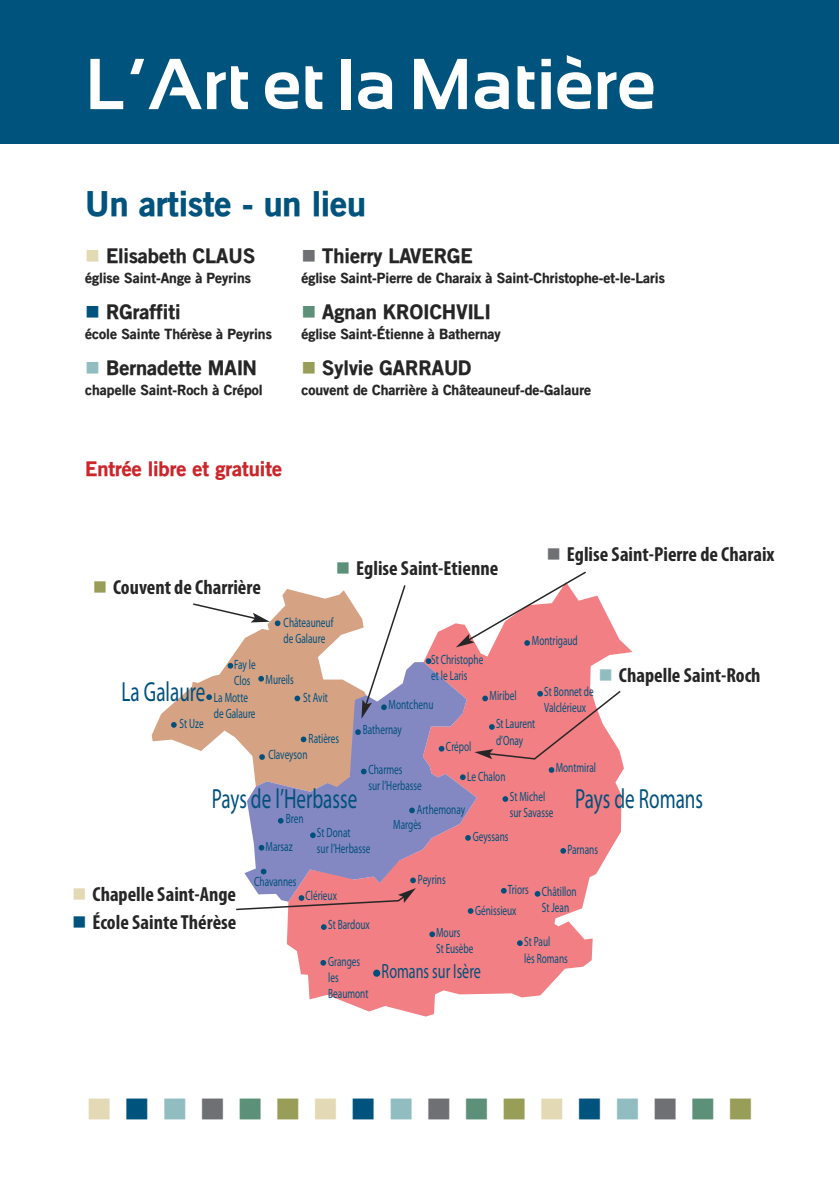
<style>
.page{position:relative;width:840px;height:1191px;background:#fff}
.page>*{position:absolute;margin:0;border:0;box-sizing:border-box;transform-origin:0 0}
.t1{font:700 72px "Sansation";color:#fff}
.t2{font:900 34px "Old Sans";color:#00537d}
.t3{font:27.8px "Myriad Pro";color:#00507c;scale:.69 1}
.t4{font:20.6px "Myriad Pro";color:#00507c;scale:.69 1}
.t5{font:700 condensed 20.4px/28px "Myriad Pro";color:#272627}
.t6{font:900 20px "Old Sans";color:#272627}
.t7{font:900 20px "Old Sans";color:#cc262b}
.t8{font:900 14px "Old Sans";color:#272627}
.t9{font:13.4px/16.2px "Myriad Pro";color:#00507c;scale:.69 1}
</style>
<div class="page">
<svg style="left:152px;top:589px;width:135px;height:162px"></svg>
<svg style="left:287px;top:589px;width:345px;height:427px;fill:#f27f83"></svg>
<svg style="left:244px;top:662px;width:232px;height:239px;fill:#8488c2"></svg>
<svg style="left:425px;top:658px;width:6px;height:6px"></svg>
<svg style="left:438px;top:746px;width:6px;height:5px"></svg>
<svg style="left:459px;top:774px;width:6px;height:6px"></svg>
<svg style="left:548px;top:767px;width:6px;height:6px"></svg>
<svg style="left:560px;top:848px;width:5px;height:5px"></svg>
<svg style="left:502px;top:796px;width:6px;height:6px"></svg>
<svg style="left:465px;top:835px;width:5px;height:5px"></svg>
<svg style="left:534px;top:891px;width:6px;height:5px"></svg>
<svg style="left:500px;top:888px;width:6px;height:5px"></svg>
<svg style="left:516px;top:940px;width:6px;height:6px"></svg>
<svg style="left:467px;top:908px;width:6px;height:5px"></svg>
<svg style="left:429px;top:931px;width:6px;height:6px"></svg>
<svg style="left:320px;top:960px;width:6px;height:5px"></svg>
<svg style="left:321px;top:924px;width:5px;height:6px"></svg>
<svg style="left:258px;top:845px;width:6px;height:5px"></svg>
<svg style="left:278px;top:818px;width:5px;height:5px"></svg>
<svg style="left:310px;top:832px;width:5px;height:6px"></svg>
<svg style="left:409px;top:807px;width:5px;height:6px"></svg>
<svg style="left:360px;top:768px;width:6px;height:6px"></svg>
<svg style="left:355px;top:729px;width:5px;height:6px"></svg>
<svg style="left:294px;top:695px;width:6px;height:6px"></svg>
<svg style="left:300px;top:736px;width:6px;height:6px"></svg>
<svg style="left:259px;top:754px;width:6px;height:6px"></svg>
<svg style="left:171px;top:722px;width:6px;height:5px"></svg>
<svg style="left:206px;top:694px;width:6px;height:6px"></svg>
<svg style="left:258px;top:676px;width:6px;height:5px"></svg>
<svg style="left:227px;top:663px;width:6px;height:5px"></svg>
<div style="left:373px;top:969px;width:7px;height:7px;background:#00507c;border-radius:50%"></div>
<svg style="left:191px;top:602px;width:89px;height:24px"></svg>
<svg style="left:474px;top:689px;width:148px;height:71px"></svg>
<svg style="left:236px;top:868px;width:179px;height:43px"></svg>
<svg style="left:455px;top:571px;width:132px;height:76px"></svg>
<svg style="left:361px;top:585px;width:45px;height:133px"></svg>
<div style="left:0;top:1px;width:838px;height:143px;background:#00537d"></div>
<svg style="left:600px;top:669px;width:11px;height:12px"></svg>
<h1 class="t1" style="left:85px;top:43px;width:571px">L’Art et la Matière</h1>
<h2 class="t2" style="left:85px;top:182px;width:282px">Un artiste - un lieu</h2>
<h3 class="t6" style="left:106px;top:244px;width:150px">Elisabeth CLAUS</h3>
<h3 class="t6" style="left:322px;top:244px;width:152px">Thierry LAVERGE</h3>
<p class="t8" style="left:85px;top:270px;width:167px">église Saint-Ange à Peyrins</p>
<p class="t8" style="left:301px;top:270px;width:365px">église Saint-Pierre de Charaix à Saint-Christophe-et-le-Laris</p>
<h3 class="t6" style="left:106px;top:300px;width:76px">RGraffiti</h3>
<h3 class="t6" style="left:322px;top:300px;width:170px">Agnan KROICHVILI</h3>
<p class="t8" style="left:85px;top:326px;width:188px">école Sainte Thérèse à Peyrins</p>
<p class="t8" style="left:301px;top:326px;width:201px">église Saint-Étienne à Bathernay</p>
<h3 class="t6" style="left:106px;top:356px;width:152px">Bernadette MAIN</h3>
<h3 class="t6" style="left:322px;top:356px;width:150px">Sylvie GARRAUD</h3>
<p class="t8" style="left:85px;top:382px;width:179px">chapelle Saint-Roch à Crépol</p>
<p class="t8" style="left:301px;top:382px;width:291px">couvent de Charrière à Châteauneuf-de-Galaure</p>
<h3 class="t7" style="left:85px;top:456px;width:198px">Entrée libre et gratuite</h3>
<h3 class="t5" style="left:113px;top:573px;width:149px">Couvent de Charrière</h3>
<p class="t9" style="left:283px;top:614px;width:74px">Châteauneuf de Galaure</p>
<h3 class="t5" style="left:356px;top:553px;width:143px">Eglise Saint-Etienne</h3>
<h3 class="t5" style="left:566px;top:540px;width:209px">Eglise Saint-Pierre de Charaix</h3>
<p class="t9" style="left:531px;top:632px;width:68px">Montrigaud</p>
<h3 class="t3" style="left:121px;top:674px;width:123px">La Galaure</h3>
<p class="t9" style="left:179px;top:715px;width:36px">St Uze</p>
<p class="t9" style="left:431px;top:651px;width:77px">St Christophe et le Laris</p>
<p class="t9" style="left:362px;top:691px;width:104px;line-height:25.2px;text-indent:26px">Montchenu<br>Bathernay</p>
<p class="t9" style="left:368px;top:761px;width:79px">Charmes<br>sur l’Herbasse</p>
<p class="t9" style="left:393px;top:801px;width:106px;line-height:15.4px;text-indent:23px">Arthemonay<br>Margès</p>
<p class="t9" style="left:234px;top:656px;width:88px;line-height:15.4px">Fay le<br>Clos Mureils</p>
<h3 class="t5" style="left:618px;top:661px;width:143px">Chapelle Saint-Roch</h3>
<p class="t9" style="left:544px;top:683px;width:73px">St Bonnet de<br>Valclérieux</p>
<p class="t9" style="left:489px;top:687px;width:41px">Miribel</p>
<p class="t9" style="left:303px;top:689px;width:37px">St Avit</p>
<p class="t9" style="left:214px;top:689px;width:62px">La Motte de Galaure</p>
<p class="t9" style="left:495px;top:715px;width:58px">St Laurent d’Onay</p>
<p class="t9" style="left:308px;top:729px;width:46px">Ratières</p>
<p class="t9" style="left:467px;top:732px;width:57px;line-height:29px;text-indent:-21px">Crépol<br>Le Chalon</p>
<p class="t9" style="left:268px;top:746px;width:58px">Claveyson</p>
<p class="t9" style="left:555px;top:759px;width:60px">Montmiral</p>
<h3 class="t3" style="left:211px;top:781px;width:212px">Pays de l’Herbasse</h3>
<h3 class="t3" style="left:575px;top:781px;width:187px">Pays de Romans</h3>
<p class="t9" style="left:509px;top:788px;width:65px">St Michel sur Savasse</p>
<p class="t9" style="left:285px;top:810px;width:27px">Bren</p>
<p class="t9" style="left:317px;top:824px;width:50px">St Donat</p>
<p class="t9" style="left:472px;top:828px;width:53px">Geyssans</p>
<p class="t9" style="left:265px;top:838px;width:41px">Marsaz</p>
<p class="t9" style="left:317px;top:840px;width:79px">sur l’Herbasse</p>
<p class="t9" style="left:567px;top:840px;width:46px">Parnans</p>
<h3 class="t5" style="left:92px;top:879px;width:145px">Chapelle Saint-Ange<br>École Sainte Thérèse</h3>
<p class="t9" style="left:254px;top:872px;width:63px">Chavannes</p>
<p class="t9" style="left:305px;top:887px;width:47px">Clérieux</p>
<p class="t9" style="left:328px;top:916px;width:62px">St Bardoux</p>
<p class="t9" style="left:328px;top:953px;width:60px">Granges les<br>Beaumont</p>
<p class="t9" style="left:417px;top:871px;width:42px">Peyrins</p>
<p class="t9" style="left:507px;top:881px;width:32px">Triors</p>
<p class="t9" style="left:475px;top:902px;width:62px">Génissieux</p>
<p class="t9" style="left:541px;top:883px;width:52px">Châtillon<br>St Jean</p>
<p class="t9" style="left:436px;top:924px;width:56px">Mours<br>St Eusèbe</p>
<h3 class="t4" style="left:381px;top:958px;width:145px">Romans sur Isère</h3>
<p class="t9" style="left:524px;top:933px;width:65px">St Paul<br>lès Romans</p>
</div>
